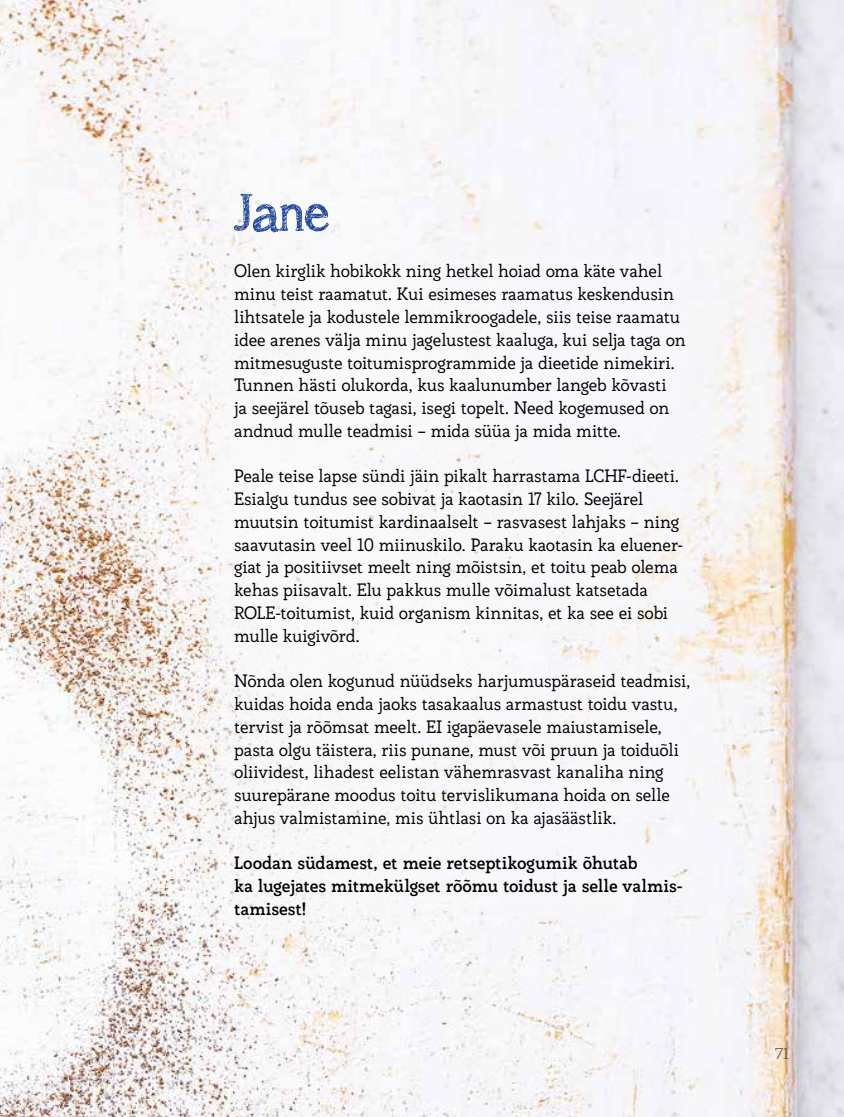
<style>
.page{position:relative;width:844px;height:1117px;background:#fff}
.page>*{position:absolute;margin:0;border:0;box-sizing:border-box;transform-origin:0 0}
.t1{font:52.5px "asongforjennifer";color:#214799}
.t2{font:17.5px/22.8px "Rogliano";letter-spacing:-.01em;color:#000}
.t3{font:700 17.5px/22.8px "Rogliano";letter-spacing:-.015em;color:#000}
.t4{font:300 15.75px "Stag";color:#484847}
</style>
<div class="page">
<img style="left:0;top:0;width:843px;height:1116px">
<div style="left:192px;top:223px;width:538px;height:734px;background:#f9f9fb"></div>
<h1 class="t1" style="left:234px;top:181px;width:97px">Jane</h1>
<p class="t2" style="left:234px;top:259px;width:453px">Olen kirglik hobikokk ning hetkel hoiad oma käte vahel minu teist raamatut. Kui esimeses raamatus keskendusin lihtsatele ja kodustele lemmikroogadele, siis teise raamatu idee arenes välja minu jagelustest kaaluga, kui selja taga on mitmesuguste toitumisprogrammide ja dieetide nimekiri.<br>Tunnen hästi olukorda, kus kaalunumber langeb kõvasti<br>ja seejärel tõuseb tagasi, isegi topelt. Need kogemused on andnud mulle teadmisi – mida süüa ja mida mitte.</p>
<p class="t2" style="left:234px;top:464px;width:450px">Peale teise lapse sündi jäin pikalt harrastama LCHF-dieeti.<br>Esialgu tundus see sobivat ja kaotasin 17 kilo. Seejärel muutsin toitumist kardinaalselt – rasvasest lahjaks – ning saavutasin veel 10 miinuskilo. Paraku kaotasin ka eluener&shy;giat ja positiivset meelt ning mõistsin, et toitu peab olema kehas piisavalt. Elu pakkus mulle võimalust katsetada ROLE-toitumist, kuid organism kinnitas, et ka see ei sobi mulle kuigivõrd.</p>
<p class="t2" style="left:234px;top:669px;width:458px">Nõnda olen kogunud nüüdseks harjumuspäraseid teadmisi, kuidas hoida enda jaoks tasakaalus armastust toidu vastu, tervist ja rõõmsat meelt. EI igapäevasele maiustamisele, pasta olgu täistera, riis punane, must või pruun ja toiduõli oliividest, lihadest eelistan vähemrasvast kanaliha ning suurepärane moodus toitu tervislikumana hoida on selle ahjus valmistamine, mis ühtlasi on ka ajasäästlik.</p>
<p class="t3" style="left:234px;top:851px;width:450px">Loodan südamest, et meie retseptikogumik õhutab<br>ka lugejates mitmekülgset rõõmu toidust ja selle valmis&shy;tamisest!</p>
<p class="t4" style="left:775px;top:1044px;width:15px">71</p>
</div>
